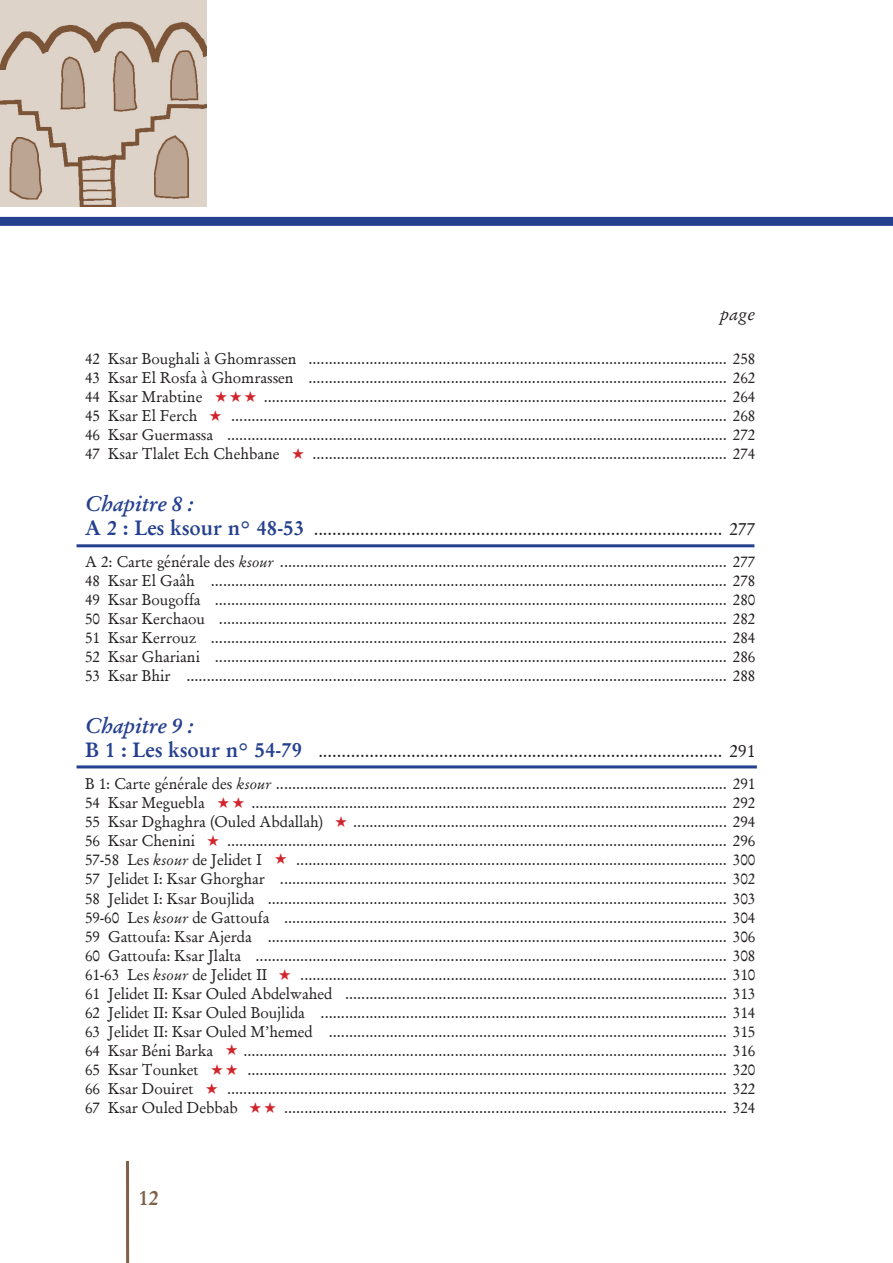
<style>
.page{position:relative;width:893px;height:1263px;background:#fff}
.page>*{position:absolute;margin:0;border:0;box-sizing:border-box;transform-origin:0 0}
.t1{font:italic 700 21px "Stempel Garamond";color:#25408f}
.t2{font:600 21px "Garamond";color:#816048}
.t3{font:18px "Garamond Antiqua";color:#231f20}
.t4{font:italic 18px "Stempel Garamond";color:#231f20}
.t5{font:15.75px/19px "Garamond Antiqua";color:#231f20;text-align:justify}
.s1{font-family:"Garamond";font-weight:600;font-size:21px;color:#25408f}
.s2{font-family:"Stempel Garamond";font-style:italic;font-size:15px}
</style>
<div class="page">
<hr style="left:77px;top:544px;width:677px;height:3px;background:#25408f">
<hr style="left:77px;top:765px;width:680px;height:3px;background:#25408f">
<div style="left:0;top:217px;width:893px;height:9px;background:#25408f"></div>
<img style="left:0;top:0;width:206px;height:206px">
<hr style="left:126px;top:1161px;width:3px;height:102px;background:#816048">
<p class="t4" style="left:720px;top:303px;width:36px">page</p>
<p class="t5" style="left:85px;top:349px;width:672px">42 Ksar Boughali à Ghomrassen ....................................................................................................... 258<br>43 Ksar El Rosfa à Ghomrassen ....................................................................................................... 262<br>44 Ksar Mrabtine</p>
<p class="t5" style="left:264px;top:387px;width:493px">.................................................................................................................. 264</p>
<p class="t5" style="left:85px;top:406px;width:114px">45 Ksar El Ferch</p>
<p class="t5" style="left:85px;top:406px;width:672px;text-indent:146px">.......................................................................................................................... 268<br>46 Ksar Guermassa ........................................................................................................................... 272<br>47 Ksar Tlalet Ech Chehbane</p>
<p class="t5" style="left:312px;top:444px;width:444px">...................................................................................................... 274</p>
<h1 class="t1" style="left:85px;top:490px;width:109px">Chapitre 8 :</h1>
<p class="t3" style="left:85px;top:518px;width:672px"><span class="s1">A 2 : Les ksour n° 48-53</span> ........................................................................................ 277</p>
<p class="t5" style="left:85px;top:552px;width:672px">A 2: Carte générale des <span class="s2">ksour</span> .............................................................................................................. 277<br>48 Ksar El Gaâh ............................................................................................................................... 278<br>49 Ksar Bougoffa .............................................................................................................................. 280<br>50 Ksar Kerchaou ............................................................................................................................. 282<br>51 Ksar Kerrouz ............................................................................................................................... 284<br>52 Ksar Ghariani .............................................................................................................................. 286<br>53 Ksar Bhir ..................................................................................................................................... 288</p>
<h1 class="t1" style="left:85px;top:712px;width:109px">Chapitre 9 :</h1>
<p class="t3" style="left:85px;top:740px;width:672px"><span class="s1">B 1 : Les ksour n° 54-79</span> ....................................................................................... 291</p>
<p class="t5" style="left:85px;top:774px;width:672px">B 1: Carte générale des <span class="s2">ksour</span> ............................................................................................................... 291<br>54 Ksar Meguebla</p>
<p class="t5" style="left:85px;top:793px;width:672px;text-indent:166px">..................................................................................................................... 292<br>55 Ksar Dghaghra (Ouled Abdallah)</p>
<p class="t5" style="left:353px;top:812px;width:404px">............................................................................................ 294</p>
<p class="t5" style="left:85px;top:831px;width:112px">56 Ksar Chenini</p>
<p class="t5" style="left:85px;top:831px;width:672px;text-indent:142px">........................................................................................................................... 296<br>57-58 Les <span class="s2">ksour</span> de Jelidet I</p>
<p class="t5" style="left:85px;top:850px;width:672px;text-indent:211px">.......................................................................................................... 300<br>57 Jelidet I: Ksar Ghorghar .............................................................................................................. 302<br>58 Jelidet I: Ksar Boujlida ................................................................................................................. 303<br>59-60 Les <span class="s2">ksour</span> de Gattoufa ............................................................................................................. 304<br>59 Gattoufa: Ksar Ajerda ................................................................................................................. 306<br>60 Gattoufa: Ksar Jlalta .................................................................................................................... 308<br>61-63 Les <span class="s2">ksour</span> de Jelidet II</p>
<p class="t5" style="left:85px;top:965px;width:672px;text-indent:215px">......................................................................................................... 310<br>61 Jelidet II: Ksar Ouled Abdelwahed .............................................................................................. 313<br>62 Jelidet II: Ksar Ouled Boujlida .................................................................................................... 314<br>63 Jelidet II: Ksar Ouled M’hemed .................................................................................................. 315<br>64 Ksar Béni Barka</p>
<p class="t5" style="left:243px;top:1041px;width:514px">....................................................................................................................... 316</p>
<p class="t5" style="left:85px;top:1060px;width:115px">65 Ksar Tounket</p>
<p class="t5" style="left:247px;top:1060px;width:510px">...................................................................................................................... 320</p>
<p class="t5" style="left:85px;top:1079px;width:110px">66 Ksar Douiret</p>
<p class="t5" style="left:85px;top:1079px;width:672px;text-indent:142px">........................................................................................................................... 322<br>67 Ksar Ouled Debbab</p>
<p class="t5" style="left:284px;top:1098px;width:473px">............................................................................................................. 324</p>
<h1 class="t2" style="left:138px;top:1185px;width:22px">12</h1>
</div>
